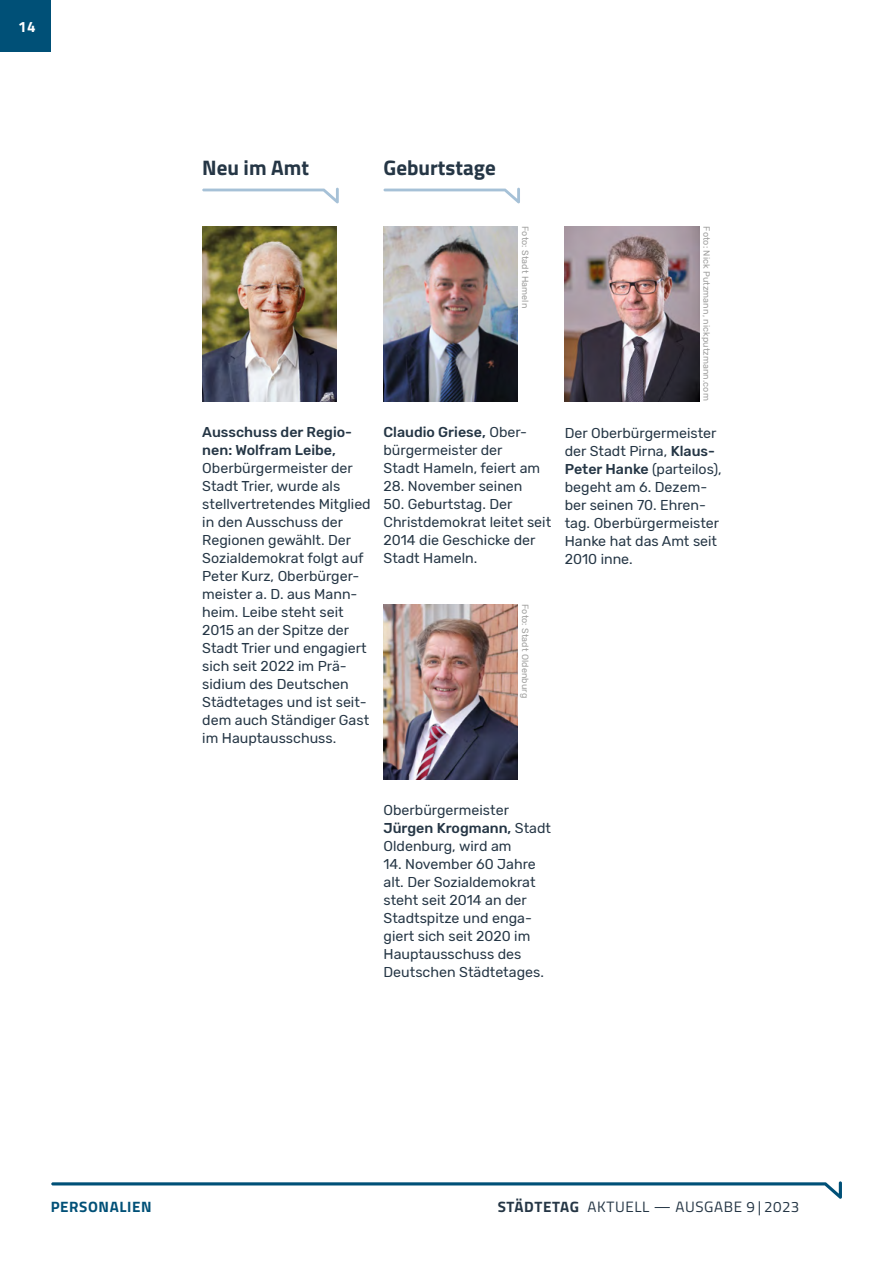
<style>
.page{position:relative;width:893px;height:1263px;background:#fff}
.page>*{position:absolute;margin:0;border:0;box-sizing:border-box;transform-origin:0 0}
.Überschrift_1-Kolumn{font:700 21px "Titillium Web";color:#253645}
.t1{font:15px "Titillium Web";letter-spacing:.04em;color:#253645}
.t2{font:700 15px "Titillium Web";letter-spacing:.04em;color:#005077}
.t3{font:700 15px "Titillium Web";color:#fff}
.Personalien{font:14.25px/18px "Rubik";color:#253645}
.a-quelle{font:9px "Rubik";letter-spacing:.01em;color:#9d9d9c}
.s1{font-weight:500}
.s2{font-weight:700}
</style>
<div class="page">
<svg style="left:51px;top:1181px;width:791px;height:18px"></svg>
<div style="left:0;top:0;width:51px;height:51px;background:#005077"></div>
<svg style="left:202px;top:188px;width:137px;height:15px"></svg>
<img style="left:202px;top:226px;width:135px;height:175px">
<svg style="left:383px;top:188px;width:137px;height:15px"></svg>
<img style="left:383px;top:226px;width:135px;height:175px">
<img style="left:383px;top:604px;width:135px;height:175px">
<img style="left:565px;top:226px;width:134px;height:176px">
<p class="t3" style="left:18px;top:16px;width:19px">14</p>
<p class="Überschrift_1-Kolumn" style="left:202px;top:152px;width:108px">Neu im Amt</p>
<p class="Überschrift_1-Kolumn" style="left:383px;top:152px;width:114px">Geburtstage</p>
<p class="Personalien" style="left:202px;top:424px;width:170px"><span class="s1">Ausschuss der Regio&shy;nen: Wolfram Leibe,<br></span>Oberbürgermeister der<br>Stadt Trier, wurde als stellvertretendes Mitglied in den Ausschuss der<br>Regionen gewählt. Der<br>Sozialdemokrat folgt auf<br>Peter Kurz, Oberbürger&shy;meister a. D. aus Mann&shy;heim. Leibe steht seit<br>2015 an der Spitze der<br>Stadt Trier und engagiert sich seit 2022 im Prä&shy;sidium des Deutschen<br>Städtetages und ist seit&shy;dem auch Ständiger Gast im Hauptausschuss.</p>
<p class="a-quelle" style="left:530px;top:226px;width:83px;rotate:90deg">Foto: Stadt Hameln</p>
<p class="Personalien" style="left:383px;top:424px;width:158px"><span class="s1">Claudio Griese,</span> Ober&shy;bürgermeister der<br>Stadt Hameln, feiert am</p>
<p class="Personalien" style="left:383px;top:478px;width:141px">28. November seinen</p>
<p class="Personalien" style="left:383px;top:496px;width:169px">50. Geburtstag. Der<br>Christdemokrat leitet seit<br>2014 die Geschicke der<br>Stadt Hameln.</p>
<p class="a-quelle" style="left:712px;top:226px;width:176px;rotate:90deg">Foto: Nick Putzmann, nickputzmann.com</p>
<p class="Personalien" style="left:565px;top:424px;width:158px">Der Oberbürgermeister der Stadt Pirna, <span class="s1">Klaus-<br>Peter Hanke</span> (parteilos), begeht am 6. Dezem&shy;ber seinen 70. Ehren&shy;tag. Oberbürgermeister<br>Hanke hat das Amt seit<br>2010 inne.</p>
<p class="a-quelle" style="left:530px;top:604px;width:95px;rotate:90deg">Foto: Stadt Oldenburg</p>
<p class="Personalien" style="left:383px;top:802px;width:169px">Oberbürgermeister<br><span class="s1">Jürgen Krogmann,</span> Stadt<br>Oldenburg, wird am</p>
<p class="Personalien" style="left:383px;top:856px;width:162px">14. November 60 Jahre alt. Der Sozialdemokrat steht seit 2014 an der<br>Stadtspitze und enga&shy;giert sich seit 2020 im<br>Hauptausschuss des<br>Deutschen Städtetages.</p>
<p class="t2" style="left:51px;top:1195px;width:102px">PERSONALIEN</p>
<p class="t1" style="left:498px;top:1196px;width:303px"><span class="s2">STÄDTETAG</span> AKTUELL — AUSGABE 9 | 2023</p>
</div>
